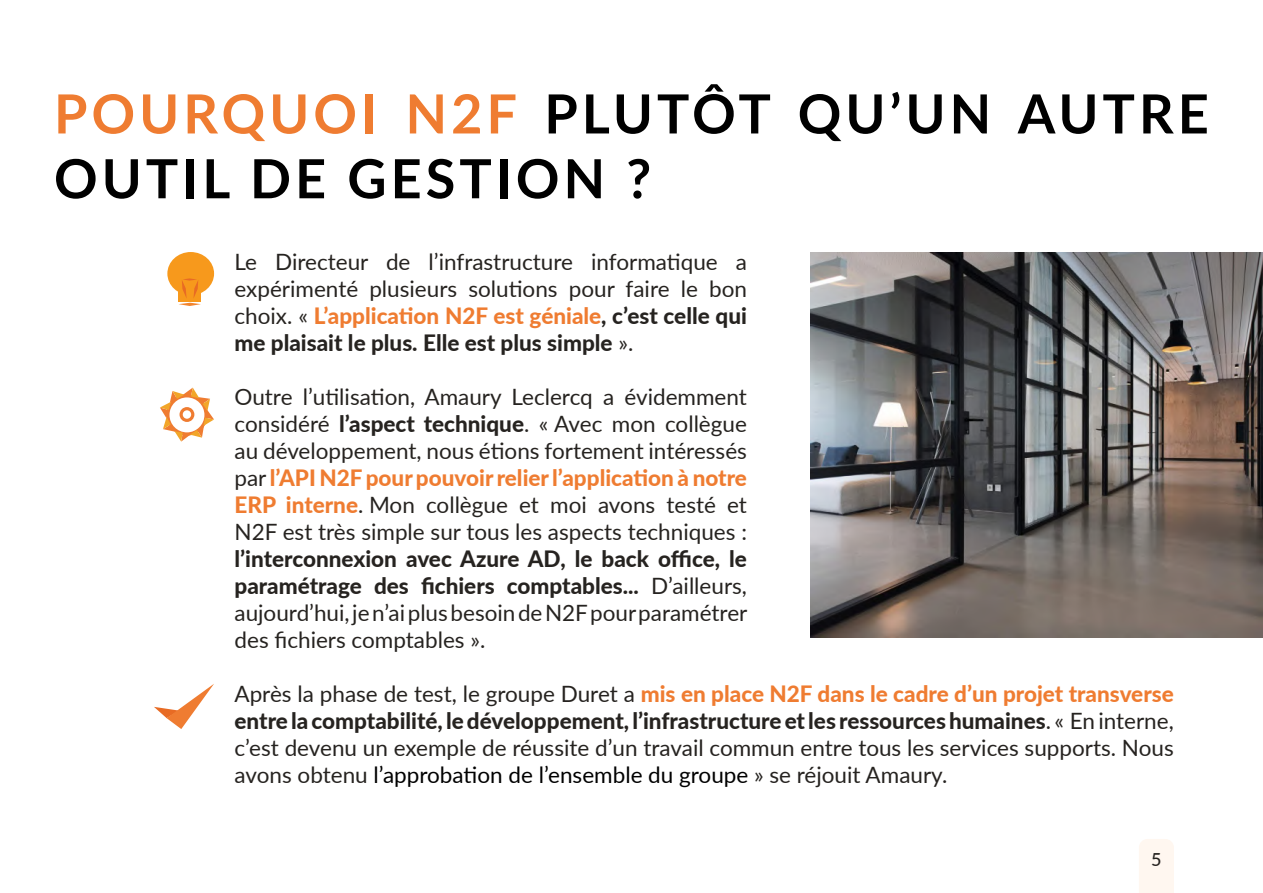
<style>
.page{position:relative;width:1263px;height:893px;background:#fff}
.page>*{position:absolute;margin:0;border:0;box-sizing:border-box;transform-origin:0 0}
.t1{font:700 54px/64.8px "Lato";letter-spacing:.075em;color:#000}
.t2{font:22.5px/27px "Lato";color:#262320;text-align:justify}
.t3{font:500 18px "Lato";color:#262320}
.s1{color:#ef7c31}
.s2{font-weight:800;color:#ef7c31}
.s3{font-weight:800}
.s4{color:#000}
</style>
<div class="page">
<div style="left:1139px;top:839px;width:35px;height:54px;background:#fff7f0"></div>
<svg style="left:154px;top:684px;width:60px;height:45px"></svg>
<svg style="left:160px;top:388px;width:54px;height:54px"></svg>
<div style="left:167px;top:252px;width:47px;height:43px;background:#f7991c;border-radius:50%"></div>
<svg style="left:179px;top:278px;width:22px;height:28px"></svg>
<img style="left:811px;top:252px;width:452px;height:386px">
<h1 class="t1" style="left:54px;top:79px;width:1156px"><span class="s1">POURQUOI N2F</span> PLUTÔT QU’UN AUTRE<br>OUTIL DE GESTION ?</h1>
<p class="t2" style="left:234px;top:247px;width:514px">Le Directeur de l’infrastructure informatique a expérimenté plusieurs solutions pour faire le bon choix. « <span class="s2">L’application N2F est géniale</span><span class="s3">, c’est celle qui me plaisait le plus. Elle est plus simple</span> ».</p>
<p class="t2" style="left:234px;top:382px;width:514px">Outre l’utilisation, Amaury Leclercq a évidemment considéré <span class="s3">l’aspect technique</span>. « Avec mon collègue au développement, nous étions fortement intéressés par <span class="s2">l’API N2F pour pouvoir relier l’application à notre ERP interne</span>. Mon collègue et moi avons testé et N2F est très simple sur tous les aspects techniques :</p>
<p class="t2" style="left:234px;top:544px;width:514px"><span class="s3">l’interconnexion avec Azure AD, le back office, le paramétrage des fichiers comptables...</span> D’ailleurs, aujourd’hui, je n’ai plus besoin de N2F pour paramétrer des fichiers comptables ».</p>
<p class="t2" style="left:234px;top:679px;width:941px">Après la phase de test, le groupe Duret a <span class="s2">mis en place N2F dans le cadre d’un projet transverse </span><span class="s3">entre la comptabilité, le développement, l’infrastructure et les ressources humaines</span>. « En interne, c’est devenu un exemple de réussite d’un travail commun entre tous les services supports. Nous avons obtenu <span class="s4">l’approbation de l’ensemble du groupe</span> » se réjouit Amaury.</p>
<p class="t3" style="left:1151px;top:847px;width:12px">5</p>
</div>
